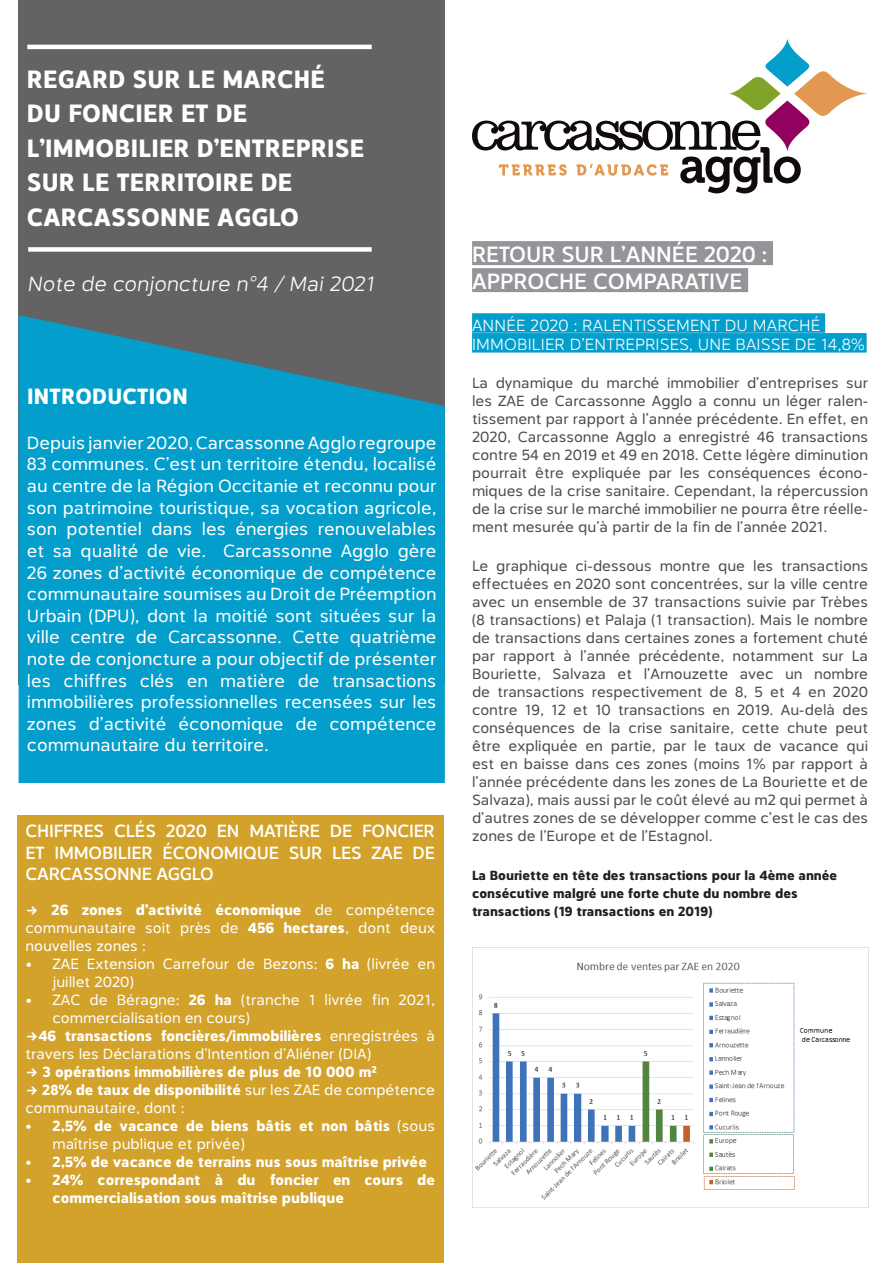
<style>
.page{position:relative;width:893px;height:1263px;background:#fff}
.page>*{position:absolute;margin:0;border:0;box-sizing:border-box;transform-origin:0 0}
.t1{font:900 25.5px/34.5px "Catesque";letter-spacing:.01em;color:#fff}
.t2{font:500 22.5px/27px "Catesque";color:#fff}
.t3{font:900 22.5px "Catesque";letter-spacing:.01em;color:#fff}
.t4{font:italic 300 21px "Catesque";color:#fff}
.t5{font:18px/21.6px "Catesque";color:#fff;text-align:justify}
.t6{font:500 18px/21.6px "Catesque";letter-spacing:-.01em;color:#fff;text-align:justify}
.t7{font:300 16.5px/19.8px "Catesque";letter-spacing:.01em;color:#fff}
.t8{font:15px/18px "Catesque";color:#4b4c4d;text-align:justify}
.t9{font:15px/18px "Catesque";color:#fff}
.t10{font:900 15px/18px "Catesque";color:#fff}
.t11{font:900 13.5px/18px "Catesque";color:#231f20}
.s1{font-weight:900}
.s2{font-weight:400}
</style>
<div class="page">
<div style="left:19px;top:0;width:426px;height:684px;background:#656263"></div>
<svg style="left:19px;top:315px;width:426px;height:468px;background:#0c98c0"></svg>
<hr style="left:27px;top:45px;width:345px;height:4px;background:#fff">
<div style="left:28px;top:247px;width:344px;height:5px;background:#fff"></div>
<div style="left:17px;top:816px;width:426px;height:447px;background:#d2a22a"></div>
<div style="left:472px;top:241px;width:301px;height:24px;background:#939598"></div>
<div style="left:472px;top:268px;width:276px;height:24px;background:#939598"></div>
<div style="left:472px;top:313px;width:353px;height:20px;background:#039ecb"></div>
<div style="left:472px;top:333px;width:395px;height:20px;background:#039ecb"></div>
<img style="left:472px;top:948px;width:396px;height:260px">
<svg style="left:472px;top:38px;width:396px;height:155px"></svg>
<h1 class="t1" style="left:27px;top:62px;width:339px">REGARD SUR LE MARCHÉ<br>DU FONCIER ET DE<br>L’IMMOBILIER D’ENTREPRISE<br>SUR LE TERRITOIRE DE<br>CARCASSONNE AGGLO</h1>
<h3 class="t4" style="left:27px;top:271px;width:348px">Note de conjoncture n°4 / Mai 2021</h3>
<h2 class="t3" style="left:27px;top:383px;width:162px">INTRODUCTION</h2>
<p class="t5" style="left:27px;top:432px;width:411px">Depuis janvier 2020, Carcassonne Agglo regroupe 83 communes. C’est un territoire étendu, localisé au centre de la Région Occitanie et reconnu pour son patrimoine touristique, sa vocation agricole, son potentiel dans les énergies renouvelables et sa qualité de vie. Carcassonne Agglo gère 26 zones d’activité économique de compétence communautaire soumises au Droit de Préemption Urbain (DPU), dont la moitié sont situées sur la ville centre de Carcassonne. Cette quatrième note de conjoncture a pour objectif de présenter les chiffres clés en matière de transactions immobilières professionnelles recensées sur les zones d’activité économique de compétence communautaire du territoire.</p>
<p class="t6" style="left:26px;top:820px;width:411px">CHIFFRES CLÉS 2020 EN MATIÈRE DE FONCIER ET IMMOBILIER ÉCONOMIQUE SUR LES ZAE DE CARCASSONNE AGGLO</p>
<p class="t9" style="left:26px;top:901px;width:411px;text-align:justify"><span class="s1">→ 26 zones d’activité économique</span> de compétence communautaire soit près de <span class="s1">456 hectares</span>, dont deux nouvelles zones :</p>
<p class="t9" style="left:53px;top:955px;width:384px;text-indent:-27px">• ZAE Extension Carrefour de Bezons: <span class="s1">6 ha</span> (livrée en juillet 2020)</p>
<p class="t9" style="left:53px;top:991px;width:384px;text-indent:-27px">• ZAC de Béragne: <span class="s1">26 ha</span> (tranche 1 livrée fin 2021, commercialisation en cours)</p>
<p class="t9" style="left:26px;top:1027px;width:411px"><span class="s1">→46 transactions foncières/immobilières</span> enregistrées à travers les Déclarations d’Intention d’Aliéner (DIA)</p>
<p class="t10" style="left:26px;top:1063px;width:353px">→ 3 opérations immobilières de plus de 10 000 m²</p>
<p class="t9" style="left:26px;top:1081px;width:411px"><span class="s1">→ 28% de taux de disponibilité</span> sur les ZAE de compétence communautaire, dont :</p>
<p class="t10" style="left:53px;top:1117px;width:384px;text-indent:-27px">• 2,5% de vacance de biens bâtis et non bâtis <span class="s2">(sous maîtrise publique et privée)</span></p>
<p class="t10" style="left:26px;top:1153px;width:403px">• 2,5% de vacance de terrains nus sous maîtrise privée</p>
<p class="t10" style="left:53px;top:1171px;width:384px;text-indent:-27px">• 24% correspondant à du foncier en cours de commercialisation sous maîtrise publique</p>
<h2 class="t2" style="left:472px;top:241px;width:297px">RETOUR SUR L’ANNÉE 2020 :<br>APPROCHE COMPARATIVE</h2>
<p class="t7" style="left:472px;top:315px;width:395px">ANNÉE 2020 : RALENTISSEMENT DU MARCHÉ<br>IMMOBILIER D’ENTREPRISES, UNE BAISSE DE 14,8%</p>
<p class="t8" style="left:472px;top:374px;width:398px">La dynamique du marché immobilier d’entreprises sur les ZAE de Carcassonne Agglo a connu un léger ralen&shy;tissement par rapport à l’année précédente. En effet, en 2020, Carcassonne Agglo a enregistré 46 transactions contre 54 en 2019 et 49 en 2018. Cette légère diminution pourrait être expliquée par les conséquences écono&shy;miques de la crise sanitaire. Cependant, la répercussion de la crise sur le marché immobilier ne pourra être réelle&shy;ment mesurée qu’à partir de la fin de l’année 2021.</p>
<p class="t8" style="left:472px;top:557px;width:398px">Le graphique ci-dessous montre que les transactions effectuées en 2020 sont concentrées, sur la ville centre avec un ensemble de 37 transactions suivie par Trèbes (8 transactions) et Palaja (1 transaction). Mais le nombre de transactions dans certaines zones a fortement chuté par rapport à l’année précédente, notamment sur La Bouriette, Salvaza et l’Arnouzette avec un nombre de transactions respectivement de 8, 5 et 4 en 2020 contre 19, 12 et 10 transactions en 2019. Au-delà des conséquences de la crise sanitaire, cette chute peut être expliquée en partie, par le taux de vacance qui est en baisse dans ces zones (moins 1% par rapport à l’année précédente dans les zones de La Bouriette et de Salvaza), mais aussi par le coût élevé au m2 qui permet à d’autres zones de se développer comme c’est le cas des zones de l’Europe et de l’Estagnol.</p>
<p class="t11" style="left:472px;top:867px;width:367px">La Bouriette en tête des transactions pour la 4ème année consécutive malgré une forte chute du nombre des transactions (19 transactions en 2019)</p>
</div>
